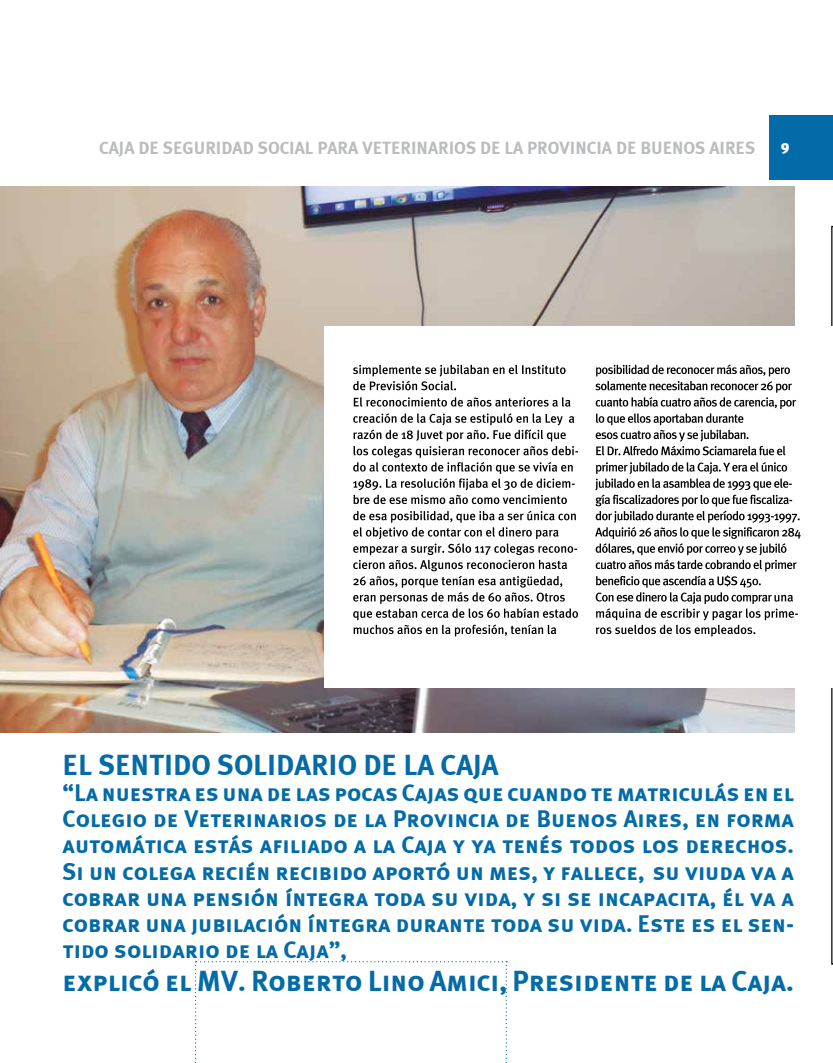
<style>
.page{position:relative;width:833px;height:1063px;background:#fff}
.page>*{position:absolute;margin:0;border:0;box-sizing:border-box;transform-origin:0 0}
.t1{font:28.75px "Meta Plus Bold Caps";color:#036ba7}
.t2{font:23.75px/26.2px "Meta Plus Bold Caps";color:#036ba7;text-align:justify}
.t3{font:17.5px "Meta Plus Bold Caps";color:#babcbe}
.t4{font:900 15px "Meta Plus";color:#fff}
</style>
<div class="page">
<div style="left:769px;top:115px;width:64px;height:64px;background:#036ba7"></div>
<svg style="left:831px;top:226px;width:2px;height:739px"></svg>
<img style="left:0;top:186px;width:794px;height:547px">
<div style="left:324px;top:326px;width:509px;height:361px;background:#fff"></div>
<svg style="left:353px;top:511px;width:225px;height:126px"></svg>
<svg style="left:353px;top:413px;width:225px;height:91px"></svg>
<svg style="left:354px;top:397px;width:216px;height:10px"></svg>
<svg style="left:353px;top:365px;width:212px;height:25px"></svg>
<svg style="left:595px;top:462px;width:205px;height:175px"></svg>
<svg style="left:595px;top:364px;width:201px;height:91px"></svg>
<svg style="left:195px;top:961px;width:312px;height:102px"></svg>
<p class="t3" style="left:99px;top:137px;width:657px">CAJA DE SEGURIDAD SOCIAL PARA VETERINARIOS DE LA PROVINCIA DE BUENOS AIRES</p>
<p class="t4" style="left:780px;top:137px;width:10px">9</p>
<p class="t1" style="left:63px;top:748px;width:437px">EL SENTIDO SOLIDARIO DE LA CAJA</p>
<p class="t2" style="left:63px;top:779px;width:733px">“La nuestra es una de las pocas Cajas que cuando te matriculás en el Colegio de Veterinarios de la Provincia de Buenos Aires, en forma automática estás afiliado a la Caja y ya tenés todos los derechos.<br>Si un colega recién recibido aportó un mes, y fallece, su viuda va a cobrar una pensión íntegra toda su vida, y si se incapacita, él va a cobrar una jubilación íntegra durante toda su vida. Este es el sen&shy;tido solidario de la Caja”,</p>
<p class="t1" style="left:63px;top:964px;width:733px">explicó el MV. Roberto Lino Amici, Presidente de la Caja.</p>
</div>
